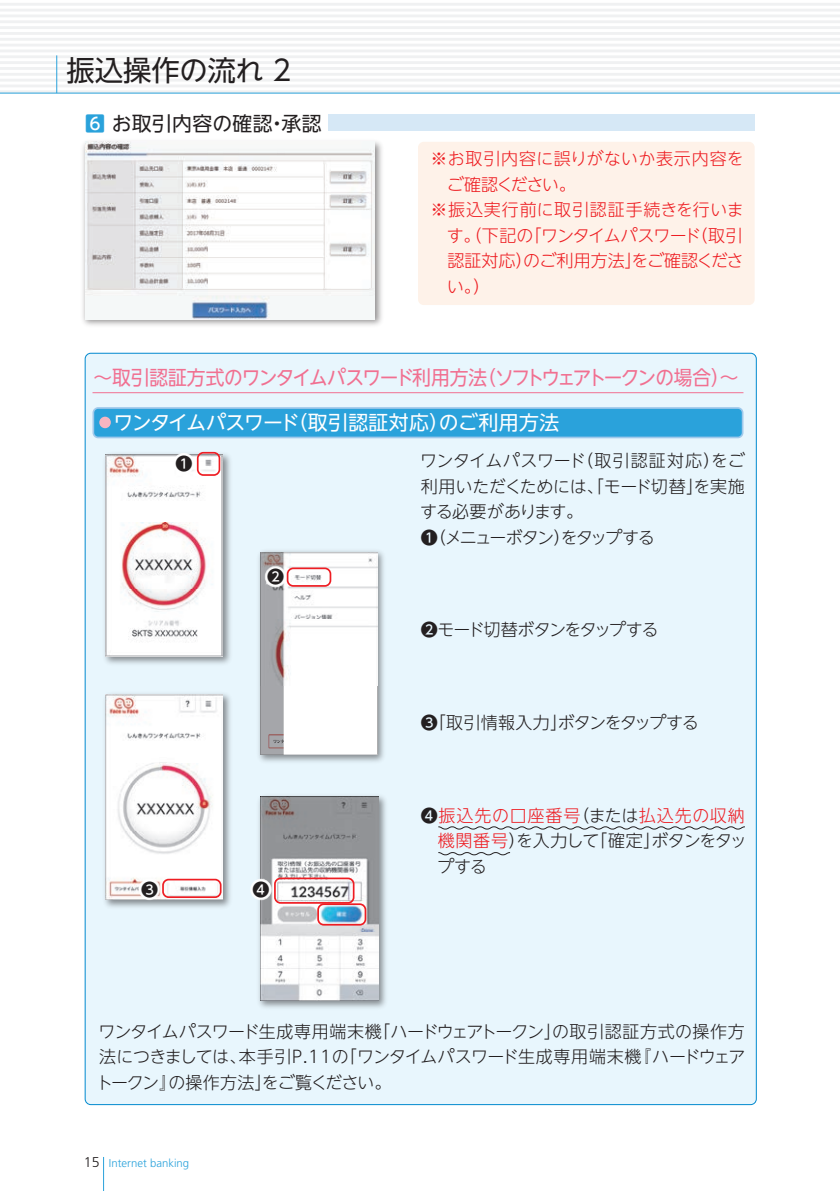
<style>
.page{position:relative;width:840px;height:1191px;background:#fff}
.page>*{position:absolute;margin:0;border:0;box-sizing:border-box;transform-origin:0 0}
.t1{font:28.4px "UD Shin Go NT Pro";letter-spacing:-.005em;color:#231f20}
.t2{font:19.8px "UD Shin Go NT Pro";letter-spacing:-.075em;color:#f17091;scale:.94 1}
.t3{font:19.8px "UD Shin Go NT Pro";letter-spacing:-.015em;color:#fff}
.t4{font:19.8px "UD Shin Go NT Pro";letter-spacing:.02em;color:#231f20}
.t5{font:300 17px/25.6px "UD Shin Go NT Pro";letter-spacing:-.03em;color:#231f20;text-align:justify}
.t6{font:300 17px "UD Shin Go NT Pro";letter-spacing:.005em;color:#ee1d23}
.t7{font:300 17px "UD Shin Go NT Pro";letter-spacing:-.055em;color:#ee1d23}
.t8{font:300 17px "UD Shin Go NT Pro";letter-spacing:.03em;color:#ee1d23}
.t9{font:300 17px "UD Shin Go NT Pro";letter-spacing:.05em;color:#ee1d23}
.t10{font:300 17px "UD Shin Go NT Pro";letter-spacing:-.055em;color:#231f20}
.t11{font:300 17px "UD Shin Go NT Pro";letter-spacing:-.075em;color:#231f20}
.t12{font:300 17px "UD Shin Go NT Pro";letter-spacing:-.085em;color:#ee1d23}
.t13{font:500 17px "UD Shin Go NT Pro";color:#231f20}
.t14{font:300 11.4px "Frutiger LT Std";color:#2aa2db}
.s1{font-weight:500;color:#2aa2db}
.s2{font-weight:500}
.s3{color:#ee1d23}
.s4{font-size:14.2px;color:#231f20}
</style>
<div class="page">
<div style="left:85px;top:353px;width:670px;height:751px;background:#e8f6fd;border-radius:6px"></div>
<img style="left:104px;top:451px;width:127px;height:213px">
<img style="left:106px;top:455px;width:116px;height:202px">
<div style="left:418px;top:142px;width:336px;height:163px;background:#fef2e9;border-radius:6px"></div>
<hr style="left:0;top:3px;width:839px;height:3px;background:#f0f1f2">
<hr style="left:0;top:9px;width:839px;height:3px;background:#f0f1f2">
<hr style="left:0;top:15px;width:839px;height:2px;background:#f0f1f2">
<hr style="left:0;top:20px;width:839px;height:3px;background:#f0f1f2">
<hr style="left:0;top:26px;width:839px;height:3px;background:#f0f1f2">
<hr style="left:0;top:32px;width:839px;height:3px;background:#f0f1f2">
<hr style="left:0;top:38px;width:839px;height:3px;background:#f0f1f2">
<hr style="left:0;top:44px;width:839px;height:3px;background:#f0f1f2">
<hr style="left:0;top:50px;width:839px;height:2px;background:#f0f1f2">
<hr style="left:0;top:55px;width:839px;height:3px;background:#f0f1f2">
<hr style="left:0;top:61px;width:839px;height:3px;background:#f0f1f2">
<hr style="left:0;top:67px;width:839px;height:3px;background:#f0f1f2">
<hr style="left:0;top:73px;width:839px;height:3px;background:#f0f1f2">
<hr style="left:0;top:79px;width:839px;height:3px;background:#f0f1f2">
<hr style="left:0;top:85px;width:839px;height:2px;background:#f0f1f2">
<hr style="left:0;top:90px;width:839px;height:3px;background:#f0f1f2">
<hr style="left:0;top:93px;width:839px;height:1px;background:#2aa2db">
<hr style="left:56px;top:55px;width:1px;height:38px;background:#2aa2db">
<div style="left:328px;top:115px;width:426px;height:16px;background:#d6e8f6"></div>
<svg style="left:172px;top:452px;width:23px;height:25px"></svg>
<div style="left:197px;top:452px;width:23px;height:24px;border:2px solid #ee1d23;border-radius:6px"></div>
<img style="left:258px;top:550px;width:126px;height:212px">
<img style="left:260px;top:552px;width:117px;height:202px">
<svg style="left:264px;top:565px;width:23px;height:25px"></svg>
<div style="left:286px;top:567px;width:45px;height:20px;border:2px solid #ee1d23;border-radius:6px"></div>
<img style="left:104px;top:693px;width:127px;height:215px">
<img style="left:106px;top:695px;width:116px;height:204px">
<svg style="left:138px;top:878px;width:23px;height:25px"></svg>
<div style="left:162px;top:878px;width:59px;height:20px;border:2px solid #ee1d23;border-radius:6px"></div>
<img style="left:258px;top:795px;width:128px;height:213px">
<img style="left:260px;top:797px;width:118px;height:203px">
<div style="left:274px;top:877px;width:80px;height:26px;border:2px solid #ee1d23;border-radius:6px"></div>
<svg style="left:250px;top:878px;width:22px;height:25px"></svg>
<div style="left:317px;top:903px;width:49px;height:22px;border:2px solid #ee1d23;border-radius:6px"></div>
<img style="left:82px;top:141px;width:300px;height:185px">
<img style="left:85px;top:142px;width:289px;height:177px">
<svg style="left:92px;top:407px;width:651px;height:31px;background:#37a6dc"></svg>
<div style="left:99px;top:417px;width:12px;height:11px;background:#f8b5c1;border-radius:50%"></div>
<hr style="left:92px;top:392px;width:651px;height:1px;background:#f17091">
<svg style="left:438px;top:826px;width:307px;height:4px"></svg>
<svg style="left:438px;top:852px;width:72px;height:3px"></svg>
<hr style="left:103px;top:1157px;width:1px;height:34px;background:#2aa2db">
<h1 class="t1" style="left:66px;top:47px;width:226px">振込操作の流れ 2</h1>
<p class="t4" style="left:85px;top:107px;width:238px"><span class="s1">6</span> お取引内容の確認・承認</p>
<p class="t8" style="left:430px;top:145px;width:315px">※お取引内容に誤りがないか表示内容を</p>
<p class="t12" style="left:446px;top:170px;width:130px">ご確認ください。</p>
<p class="t9" style="left:430px;top:196px;width:315px">※振込実行前に取引認証手続きを行いま</p>
<p class="t7" style="left:446px;top:221px;width:297px">す。（下記の「ワンタイムパスワード（取引</p>
<p class="t6" style="left:447px;top:247px;width:297px">認証対応）のご利用方法」をご確認くださ</p>
<p class="t6" style="left:446px;top:272px;width:45px">い。）</p>
<p class="t2" style="left:93px;top:361px;width:687px">～取引認証方式のワンタイムパスワード利用方法（ソフトウェアトークンの場合）～</p>
<p class="t3" style="left:113px;top:407px;width:447px">ワンタイムパスワード（取引認証対応）のご利用方法</p>
<p class="t13" style="left:175px;top:450px;width:19px">❶</p>
<p class="t13" style="left:267px;top:563px;width:19px">❷</p>
<p class="t13" style="left:141px;top:875px;width:19px">❸</p>
<p class="t13" style="left:252px;top:875px;width:19px">❹</p>
<p class="t5" style="left:420px;top:447px;width:326px;text-align:left">ワンタイムパスワード（取引認証対応）をご利用いただくためには、「モード切替」を実施する必要があります。<br><span class="s2">❶</span>（メニューボタン）をタップする</p>
<p class="t11" style="left:420px;top:616px;width:239px"><span class="s2">❷</span>モード切替ボタンをタップする</p>
<p class="t10" style="left:420px;top:709px;width:279px"><span class="s2">❸</span>「取引情報入力」ボタンをタップする</p>
<p class="t5" style="left:437px;top:801px;width:311px;text-indent:-16px"><span class="s2">❹</span><span class="s3">振込先の口座番号</span>（または<span class="s3">払込先の収納機関番号</span>）を入力して「確定」ボタンをタップする</p>
<p class="t5" style="left:96px;top:1017px;width:650px">ワンタイムパスワード生成専用端末機「ハードウェアトークン」の取引認証方式の操作方法につきましては、本手引P.11の「ワンタイムパスワード生成専用端末機『ハードウェアトークン』の操作方法」をご覧ください。</p>
<p class="t14" style="left:84px;top:1156px;width:107px"><span class="s4">15</span> Internet banking</p>
</div>
